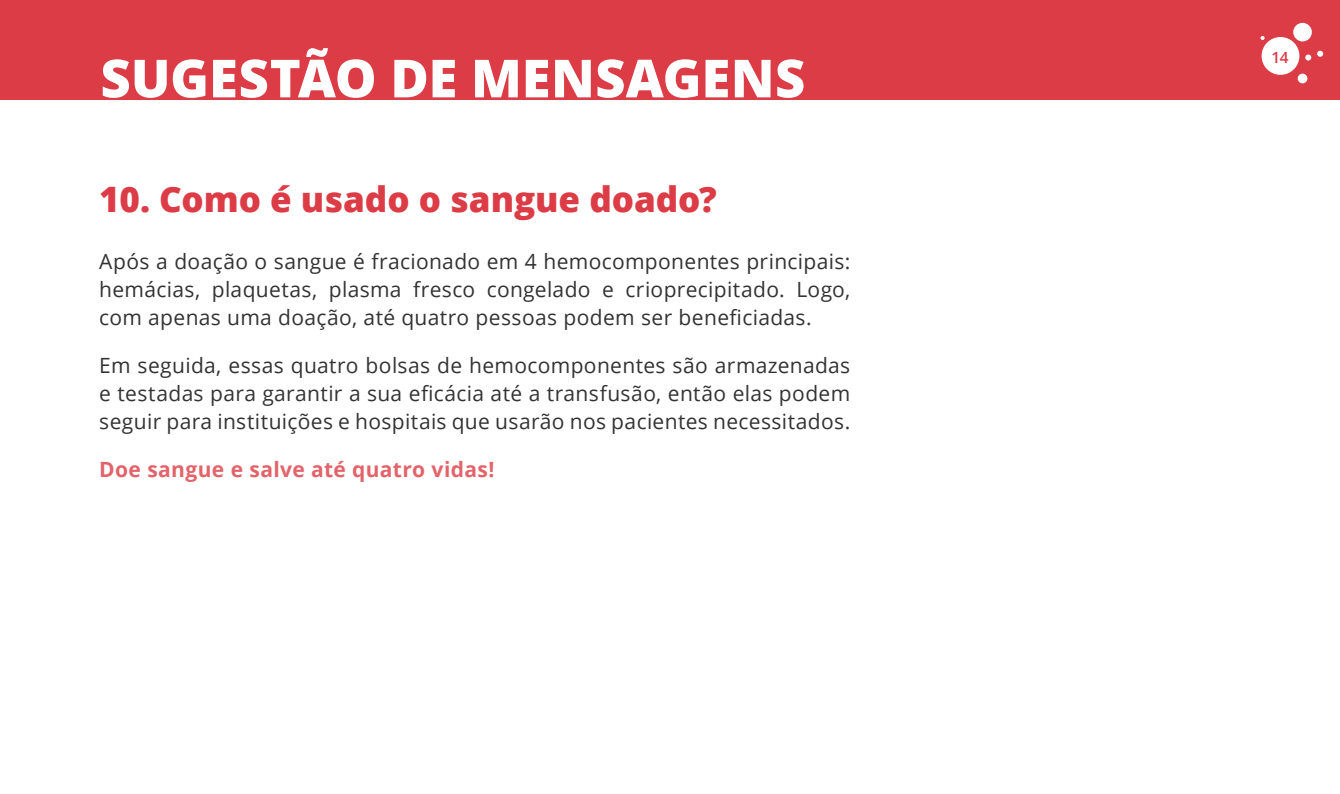
<style>
.page{position:relative;width:1340px;height:794px;background:#fff}
.page>*{position:absolute;margin:0;border:0;box-sizing:border-box;transform-origin:0 0}
.t1{font:800 52.5px "Open Sans";color:#fff}
.t2{font:800 35px "Open Sans";color:#dc3c46}
.t3{font:21px/28px "Open Sans";letter-spacing:.015em;color:#333;text-align:justify}
.t4{font:700 21px "Open Sans";letter-spacing:.015em;color:#e3636b}
.t5{font:600 15.4px "Open Sans";color:#dc3c46}
</style>
<div class="page">
<div style="left:0;top:0;width:1339px;height:99px;background:#dc3c46"></div>
<div style="left:1261px;top:37px;width:38px;height:38px;background:#fff;border-radius:50%"></div>
<div style="left:1293px;top:23px;width:18px;height:18px;background:#fff;border-radius:50%"></div>
<div style="left:1297px;top:74px;width:10px;height:9px;background:#fff;border-radius:50%"></div>
<svg style="left:1317px;top:51px;width:6px;height:6px"></svg>
<svg style="left:1305px;top:55px;width:6px;height:6px"></svg>
<svg style="left:1260px;top:36px;width:4px;height:4px"></svg>
<h1 class="t1" style="left:100px;top:38px;width:706px">SUGESTÃO DE MENSAGENS</h1>
<h2 class="t2" style="left:99px;top:172px;width:619px">10. Como é usado o sangue doado?</h2>
<p class="t3" style="left:99px;top:247px;width:752px">Após a doação o sangue é fracionado em 4 hemocomponentes principais: hemácias, plaquetas, plasma fresco congelado e crioprecipitado. Logo, com apenas uma doação, até quatro pessoas podem ser beneficiadas.</p>
<p class="t3" style="left:99px;top:351px;width:752px">Em seguida, essas quatro bolsas de hemocomponentes são armazenadas e testadas para garantir a sua eficácia até a transfusão, então elas podem seguir para instituições e hospitais que usarão nos pacientes necessitados.</p>
<p class="t4" style="left:99px;top:454px;width:397px">Doe sangue e salve até quatro vidas!</p>
<p class="t5" style="left:1271px;top:46px;width:19px">14</p>
</div>
